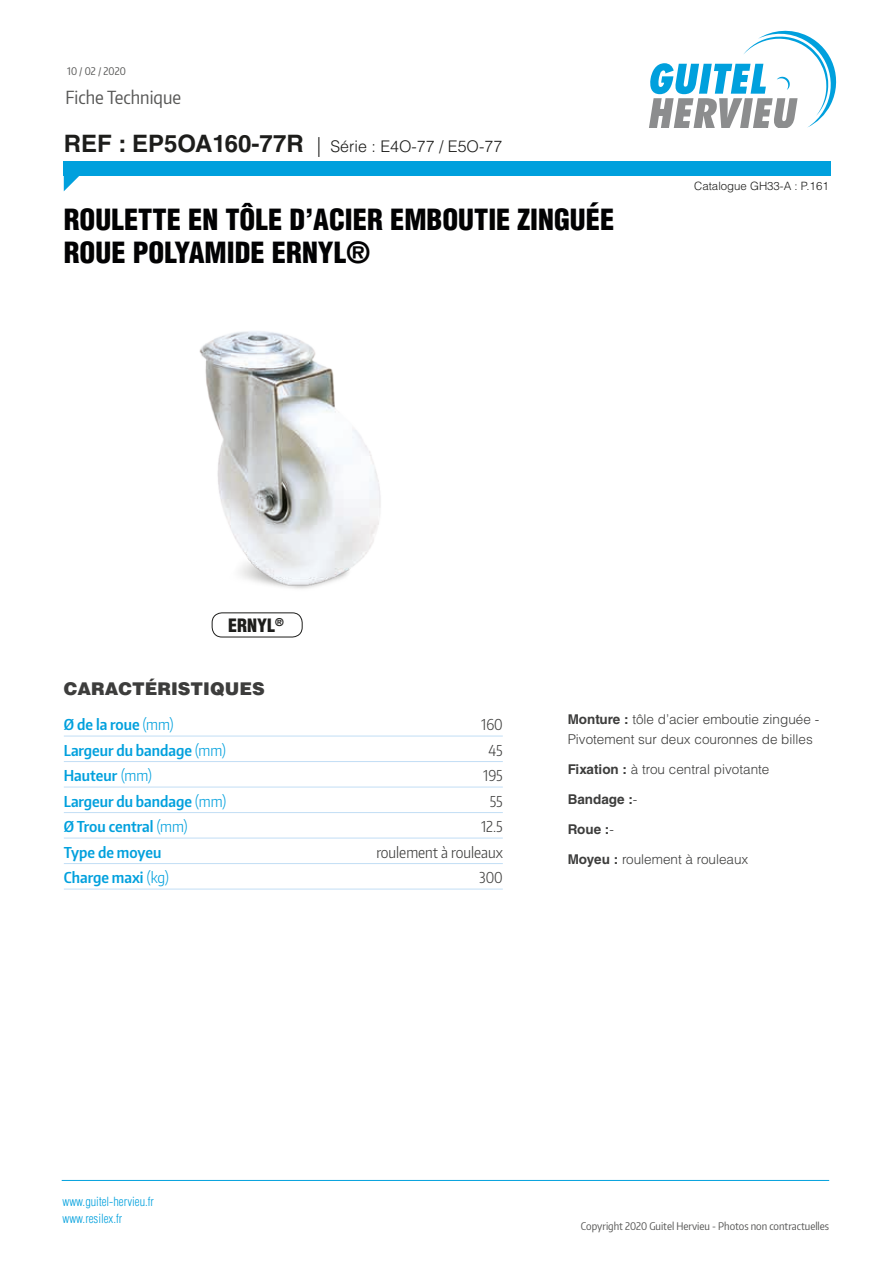
<style>
.page{position:relative;width:893px;height:1263px;background:#fff}
.page>*{position:absolute;margin:0;border:0;box-sizing:border-box;transform-origin:0 0}
.t1{font:900 condensed 28.5px/33px "Helvetica LT Std";color:#020203}
.t2{font:18px "Encode Sans Condensed";color:#575756}
.t3{font:900 condensed 18px "Helvetica LT Std";color:#1d1d1b}
.t4{font:900 17.55px "Helvetica LT Std";color:#3d3d3c}
.t5{font:300 16.05px "Helvetica LT Std";color:#1d1d1b}
.t6{font:600 15px "Encode Sans Condensed";color:#00a0dd}
.t7{font:300 15px "Encode Sans Condensed";color:#3d3d3c}
.t8{font:300 13.5px/19.5px "Helvetica LT Std";color:#3d3d3c}
.t9{font:700 13.5px "Helvetica LT Std";color:#3d3d3c}
.t10{font:300 condensed 12.3px/16.6px "Helvetica LT Std";color:#00a0dd}
.t11{font:300 11.4px "Helvetica LT Std";color:#1d1d1b}
.t12{font:10.5px "Encode Sans Condensed";color:#575756}
.s1{font-weight:700;font-size:24px}
.s2{font-stretch:condensed;font-size:19.95px}
.s3{font-weight:300}
.s4{font-weight:700}
</style>
<div class="page">
<svg style="left:649px;top:31px;width:187px;height:97px"></svg>
<div style="left:64px;top:161px;width:767px;height:15px;background:#00a0dd"></div>
<svg style="left:64px;top:176px;width:15px;height:15px"></svg>
<hr style="left:62px;top:1180px;width:767px;height:1px;background:#00a0dd">
<img style="left:199px;top:331px;width:182px;height:298px">
<hr style="left:64px;top:736px;width:439px;height:1px;background:#c2def5">
<hr style="left:64px;top:761px;width:439px;height:1px;background:#c2def5">
<hr style="left:64px;top:787px;width:439px;height:1px;background:#c2def5">
<hr style="left:64px;top:812px;width:439px;height:1px;background:#c2def5">
<hr style="left:64px;top:838px;width:439px;height:1px;background:#c2def5">
<hr style="left:64px;top:863px;width:439px;height:1px;background:#c2def5">
<hr style="left:64px;top:889px;width:439px;height:1px;background:#c2def5">
<div style="left:212px;top:612px;width:91px;height:25px;border:1px solid #1d1d1b;border-radius:10px"></div>
<p class="t12" style="left:67px;top:64px;width:60px">10 / 02 / 2020</p>
<h2 class="t2" style="left:65px;top:85px;width:117px">Fiche Technique</h2>
<p class="t5" style="left:64px;top:136px;width:440px"><span class="s1">REF : EP5OA160-77R</span> <span class="s2">|</span> Série : E4O-77 / E5O-77</p>
<p class="t1" style="left:64px;top:203px;width:552px">ROULETTE EN TÔLE D’ACIER EMBOUTIE ZINGUÉE<br>ROUE POLYAMIDE ERNYL®</p>
<p class="t11" style="left:694px;top:179px;width:136px">Catalogue GH33-A : P.161</p>
<p class="t3" style="left:228px;top:614px;width:57px">ERNYL<sup>®</sup></p>
<p class="t4" style="left:64px;top:677px;width:202px">CARACTÉRISTIQUES</p>
<p class="t6" style="left:64px;top:715px;width:111px">Ø de la roue <span class="s3">(mm)</span></p>
<p class="t7" style="left:481px;top:715px;width:23px">160</p>
<p class="t6" style="left:64px;top:740px;width:164px">Largeur du bandage <span class="s3">(mm)</span></p>
<p class="t7" style="left:489px;top:740px;width:16px">45</p>
<p class="t6" style="left:64px;top:766px;width:90px">Hauteur <span class="s3">(mm)</span></p>
<p class="t7" style="left:483px;top:766px;width:21px">195</p>
<p class="t6" style="left:64px;top:791px;width:164px">Largeur du bandage <span class="s3">(mm)</span></p>
<p class="t7" style="left:490px;top:791px;width:15px">55</p>
<p class="t6" style="left:64px;top:817px;width:125px">Ø Trou central <span class="s3">(mm)</span></p>
<p class="t7" style="left:481px;top:817px;width:23px">12.5</p>
<p class="t6" style="left:64px;top:842px;width:99px">Type de moyeu</p>
<p class="t7" style="left:376px;top:842px;width:128px">roulement à rouleaux</p>
<p class="t6" style="left:64px;top:868px;width:107px">Charge maxi <span class="s3">(kg)</span></p>
<p class="t7" style="left:479px;top:868px;width:25px">300</p>
<p class="t8" style="left:568px;top:710px;width:253px"><span class="s4">Monture :</span> tôle d’acier emboutie zinguée -<br>Pivotement sur deux couronnes de billes</p>
<p class="t8" style="left:568px;top:759px;width:203px"><span class="s4">Fixation :</span> à trou central pivotante</p>
<p class="t9" style="left:568px;top:791px;width:71px">Bandage :<span class="s3">-</span></p>
<p class="t9" style="left:568px;top:821px;width:48px">Roue :<span class="s3">-</span></p>
<p class="t8" style="left:568px;top:849px;width:182px"><span class="s4">Moyeu :</span> roulement à rouleaux</p>
<p class="t10" style="left:63px;top:1193px;width:93px">www.guitel-hervieu.fr www.resilex.fr</p>
<p class="t12" style="left:581px;top:1219px;width:250px">Copyright 2020 Guitel Hervieu - Photos non contractuelles</p>
</div>
